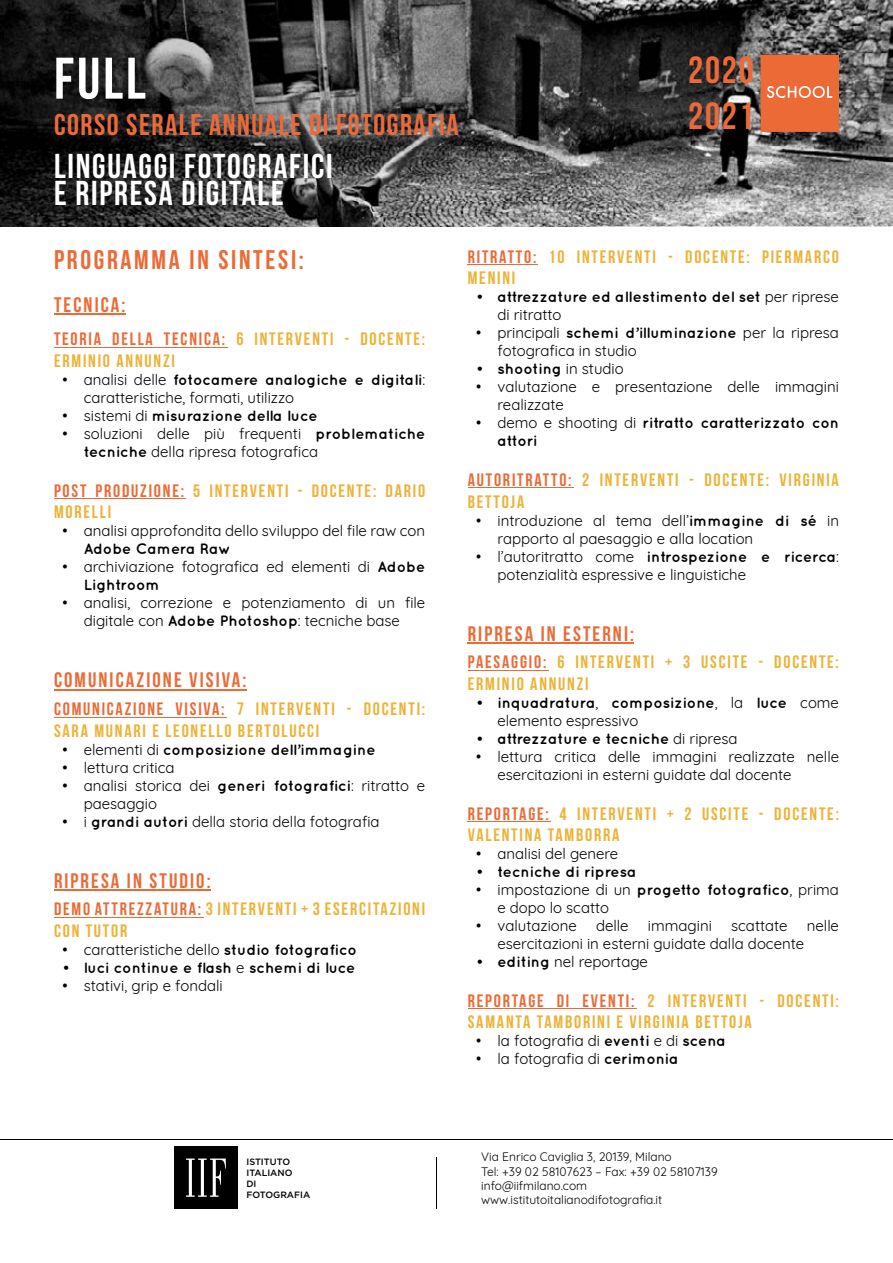
<style>
.page{position:relative;width:893px;height:1263px;background:#fff}
.page>*{position:absolute;margin:0;border:0;box-sizing:border-box;transform-origin:0 0}
.t1{font:58.5px "Bebas Neue";color:#fff}
.t2{font:37.8px/45.5px "Bebas Neue";letter-spacing:.05em;color:#eb6a39}
.t3{font:34.5px/27px "Bebas Neue";letter-spacing:.05em;color:#fff}
.t4{font:30px "Bebas Neue";letter-spacing:.05em;color:#eb6a39}
.t5{font:27px "Bebas Neue";letter-spacing:.1em;color:#eb6a36}
.t6{font:21px "Bebas Neue";letter-spacing:.1em;color:#eb6a36}
.t7{font:18px/21.6px "Bebas Neue";letter-spacing:.1em;color:#edb237}
.t8{font:15px/18px "Quicksand";color:#000}
.t9{font:700 15px/18px "Quicksand";color:#000}
.t10{font:12px/14.4px "Quicksand";color:#000}
.t11{font:500 9.15px/10.9px "Gotham";color:#000}
.s1{color:#eb6a36}
.s2{font-weight:700}
.s3{font-weight:400}
</style>
<div class="page">
<hr style="left:0;top:1140px;width:893px;height:1px;background:#000">
<hr style="left:54px;top:314px;width:72px;height:1px;background:#eb6a36">
<hr style="left:54px;top:347px;width:173px;height:1px;background:#eb6a36">
<hr style="left:54px;top:498px;width:132px;height:1px;background:#eb6a36">
<hr style="left:54px;top:689px;width:192px;height:1px;background:#eb6a36">
<hr style="left:54px;top:716px;width:172px;height:1px;background:#eb6a36">
<hr style="left:54px;top:890px;width:157px;height:1px;background:#eb6a36">
<hr style="left:54px;top:917px;width:149px;height:1px;background:#eb6a36">
<hr style="left:468px;top:264px;width:70px;height:1px;background:#eb6a36">
<hr style="left:468px;top:487px;width:105px;height:1px;background:#eb6a36">
<hr style="left:468px;top:642px;width:166px;height:2px;background:#eb6a36">
<hr style="left:468px;top:670px;width:80px;height:1px;background:#eb6a36">
<hr style="left:468px;top:821px;width:83px;height:1px;background:#eb6a36">
<hr style="left:468px;top:1008px;width:168px;height:1px;background:#eb6a36">
<img style="left:595px;top:0;width:298px;height:226px">
<img style="left:0;top:0;width:595px;height:226px">
<svg style="left:761px;top:55px;width:78px;height:77px"></svg>
<hr style="left:436px;top:1157px;width:1px;height:52px;background:#000">
<div style="left:174px;top:1146px;width:64px;height:63px;background:#000"></div>
<svg style="left:186px;top:1158px;width:40px;height:39px"></svg>
<h1 class="t1" style="left:54px;top:46px;width:93px">FULL</h1>
<h3 class="t4" style="left:54px;top:108px;width:406px">CORSO SERALE ANNUALE DI FOTOGRAFIA</h3>
<h3 class="t3" style="left:54px;top:152px;width:280px">LINGUAGGI FOTOGRAFICI<br>E RIPRESA DIGITALE</h3>
<h2 class="t2" style="left:688px;top:47px;width:67px">2020<br>2021</h2>
<h3 class="t5" style="left:54px;top:244px;width:251px">PROGRAMMA IN SINTESI:</h3>
<h3 class="t6" style="left:54px;top:293px;width:73px">TECNICA:</h3>
<p class="t7" style="left:54px;top:328px;width:373px"><span class="s1">TEORIA DELLA TECNICA:</span> 6 INTERVENTI - DOCENTE:<br>ERMINIO ANNUNZI</p>
<p class="t8" style="left:84px;top:369px;width:343px;text-indent:-21px">• analisi delle <span class="s2">fotocamere analogiche e digitali</span>: caratteristiche, formati, utilizzo</p>
<p class="t9" style="left:63px;top:406px;width:256px"><span class="s3">• sistemi di</span> misurazione della luce</p>
<p class="t8" style="left:84px;top:423px;width:343px;text-indent:-21px">• soluzioni delle più frequenti <span class="s2">problematiche tecniche</span> della ripresa fotografica</p>
<p class="t7" style="left:54px;top:479px;width:373px"><span class="s1">POST PRODUZIONE:</span> 5 INTERVENTI - DOCENTE: DARIO<br>MORELLI</p>
<p class="t8" style="left:63px;top:520px;width:364px">• analisi approfondita dello sviluppo del file raw con</p>
<p class="t9" style="left:84px;top:539px;width:149px">Adobe Camera Raw</p>
<p class="t8" style="left:84px;top:556px;width:343px;text-indent:-21px">• archiviazione fotografica ed elementi di <span class="s2">Adobe<br>Lightroom</span></p>
<p class="t8" style="left:63px;top:592px;width:364px;text-align:center">• analisi, correzione e potenziamento di un file digitale con <span class="s2">Adobe Photoshop</span>: tecniche base</p>
<h3 class="t6" style="left:54px;top:669px;width:194px">COMUNICAZIONE VISIVA:</h3>
<p class="t7" style="left:54px;top:698px;width:373px"><span class="s1">COMUNICAZIONE VISIVA:</span> 7 INTERVENTI - DOCENTI:<br>SARA MUNARI E LEONELLO BERTOLUCCI</p>
<p class="t9" style="left:63px;top:740px;width:314px"><span class="s3">• elementi di</span> composizione dell’immagine</p>
<p class="t8" style="left:63px;top:757px;width:114px">• lettura critica</p>
<p class="t8" style="left:84px;top:775px;width:343px;text-indent:-21px">• analisi storica dei <span class="s2">generi fotografici</span>: ritratto e paesaggio</p>
<p class="t8" style="left:63px;top:811px;width:319px">• i <span class="s2">grandi autori</span> della storia della fotografia</p>
<h3 class="t6" style="left:54px;top:869px;width:158px">RIPRESA IN STUDIO:</h3>
<p class="t7" style="left:54px;top:898px;width:373px"><span class="s1">DEMO ATTREZZATURA:</span> 3 INTERVENTI + 3 ESERCITAZIONI<br>CON TUTOR</p>
<p class="t8" style="left:63px;top:939px;width:296px">• caratteristiche dello <span class="s2">studio fotografico</span></p>
<p class="t9" style="left:63px;top:958px;width:294px">• luci continue e flash <span class="s3">e</span> schemi di luce</p>
<p class="t8" style="left:63px;top:975px;width:162px">• stativi, grip e fondali</p>
<p class="t7" style="left:468px;top:245px;width:373px"><span class="s1">RITRATTO:</span> 10 INTERVENTI - DOCENTE: PIERMARCO<br>MENINI</p>
<p class="t9" style="left:497px;top:288px;width:343px;text-indent:-21px">• attrezzature ed allestimento del set <span class="s3">per riprese di ritratto</span></p>
<p class="t8" style="left:497px;top:322px;width:343px;text-indent:-21px">• principali <span class="s2">schemi d’illuminazione</span> per la ripresa fotografica in studio</p>
<p class="t9" style="left:476px;top:360px;width:149px">• shooting <span class="s3">in studio</span></p>
<p class="t8" style="left:497px;top:376px;width:343px;text-indent:-21px">• valutazione e presentazione delle immagini realizzate</p>
<p class="t9" style="left:497px;top:414px;width:343px;text-indent:-21px"><span class="s3">• demo e shooting di</span> ritratto caratterizzato con attori</p>
<p class="t7" style="left:468px;top:469px;width:373px"><span class="s1">AUTORITRATTO:</span> 2 INTERVENTI - DOCENTE: VIRGINIA<br>BETTOJA</p>
<p class="t8" style="left:497px;top:510px;width:343px;text-indent:-21px">• introduzione al tema dell’<span class="s2">immagine di sé</span> in rapporto al paesaggio e alla location</p>
<p class="t8" style="left:497px;top:546px;width:343px;text-indent:-21px">• l’autoritratto come <span class="s2">introspezione e ricerca</span>: potenzialità espressive e linguistiche</p>
<h3 class="t6" style="left:468px;top:622px;width:168px">RIPRESA IN ESTERNI:</h3>
<p class="t7" style="left:468px;top:651px;width:373px"><span class="s1">PAESAGGIO:</span> 6 INTERVENTI + 3 USCITE - DOCENTE:<br>ERMINIO ANNUNZI</p>
<p class="t9" style="left:497px;top:693px;width:343px;text-indent:-21px">• inquadratura<span class="s3">,</span> composizione<span class="s3">, la</span> luce <span class="s3">come elemento espressivo</span></p>
<p class="t9" style="left:476px;top:729px;width:263px">• attrezzature e tecniche <span class="s3">di ripresa</span></p>
<p class="t8" style="left:497px;top:746px;width:343px;text-indent:-21px">• lettura critica delle immagini realizzate nelle esercitazioni in esterni guidate dal docente</p>
<p class="t7" style="left:468px;top:802px;width:373px"><span class="s1">REPORTAGE:</span> 4 INTERVENTI + 2 USCITE - DOCENTE:<br>VALENTINA TAMBORRA</p>
<p class="t8" style="left:476px;top:843px;width:144px">• analisi del genere</p>
<p class="t9" style="left:476px;top:862px;width:162px">• tecniche di ripresa</p>
<p class="t8" style="left:497px;top:879px;width:343px;text-indent:-21px">• impostazione di un <span class="s2">progetto fotografico</span>, prima e dopo lo scatto</p>
<p class="t8" style="left:476px;top:915px;width:102px">• valutazione</p>
<p class="t8" style="left:596px;top:915px;width:34px">delle</p>
<p class="t8" style="left:648px;top:915px;width:65px">immagini</p>
<p class="t8" style="left:731px;top:915px;width:58px">scattate</p>
<p class="t8" style="left:807px;top:915px;width:34px">nelle</p>
<p class="t8" style="left:497px;top:933px;width:308px">esercitazioni in esterni guidate dalla docente</p>
<p class="t8" style="left:476px;top:951px;width:173px"><span class="s2">• editing</span> nel reportage</p>
<p class="t7" style="left:468px;top:989px;width:373px"><span class="s1">REPORTAGE DI EVENTI:</span> 2 INTERVENTI - DOCENTI:<br>SAMANTA TAMBORINI E VIRGINIA BETTOJA</p>
<p class="t8" style="left:476px;top:1030px;width:251px">• la fotografia di <span class="s2">eventi</span> e di <span class="s2">scena</span></p>
<p class="t8" style="left:476px;top:1048px;width:204px">• la fotografia di <span class="s2">cerimonia</span></p>
<p class="t11" style="left:246px;top:1156px;width:65px">ISTITUTO<br>ITALIANO<br>DI<br>FOTOGRAFIA</p>
<p class="t10" style="left:481px;top:1148px;width:238px">Via Enrico Caviglia 3, 20139, Milano<br>Tel: +39 02 58107623 – Fax: +39 02 58107139 info@iifmilano.com www.istitutoitalianodifotografia.it</p>
</div>
